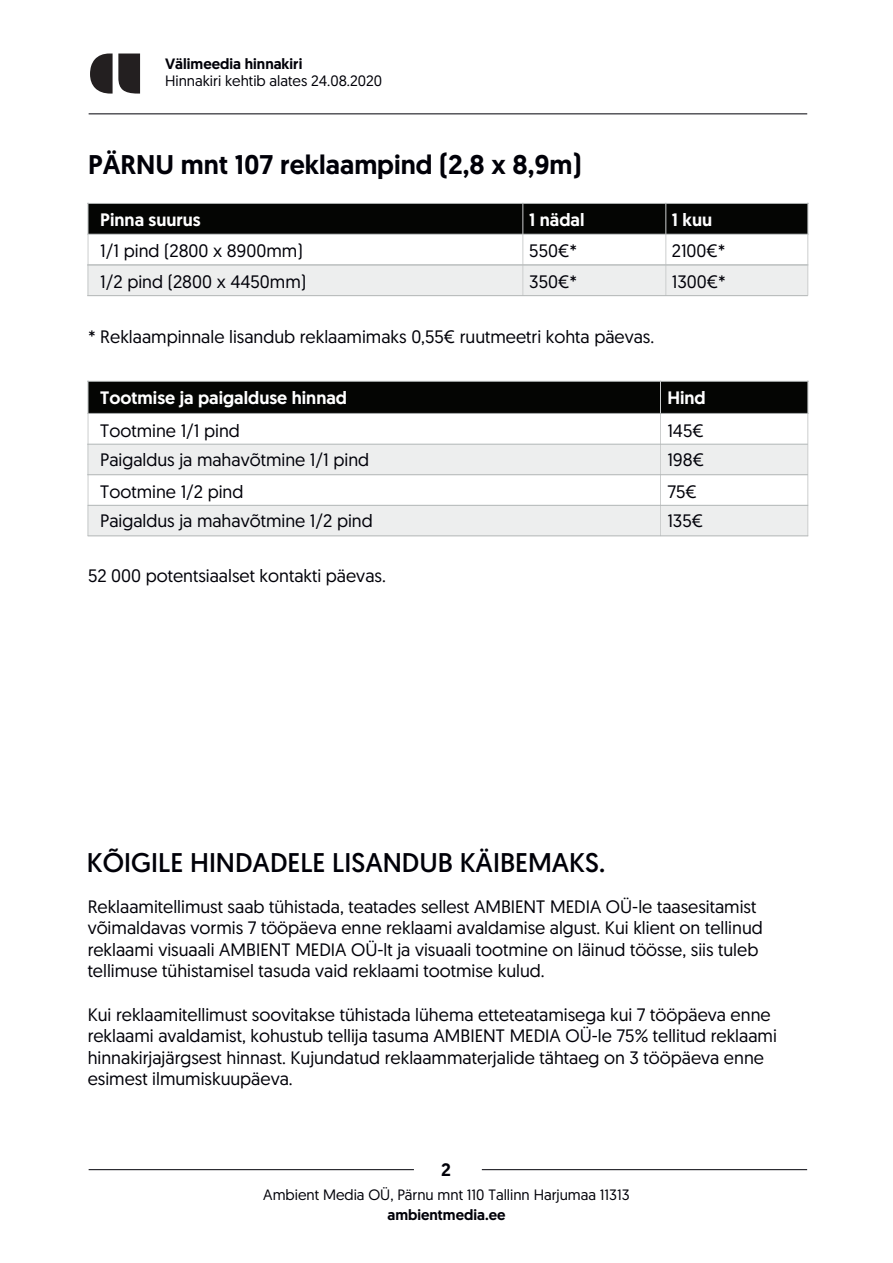
<style>
.page{position:relative;width:893px;height:1263px;background:#fff}
.page>*{position:absolute;margin:0;border:0;box-sizing:border-box;transform-origin:0 0}
.t1{font:27px "Geomanist";color:#000008}
.t2{font:500 27px "Geomanist";color:#000008}
.t3{font:18px/21.6px "Geomanist";color:#000008}
.t4{font:500 18px "Geomanist";color:#fff}
.t5{font:500 18px "Geomanist";color:#000008}
.t6{font:15px "Geomanist";color:#000008}
.t7{font:500 15px "Geomanist";color:#000008}
</style>
<div class="page">
<div style="left:88px;top:505px;width:720px;height:31px;background:#edeeee"></div>
<div style="left:88px;top:265px;width:720px;height:31px;background:#edeeee"></div>
<div style="left:88px;top:203px;width:435px;height:31px;background:#040503"></div>
<div style="left:523px;top:203px;width:142px;height:31px;background:#040503"></div>
<div style="left:665px;top:203px;width:142px;height:31px;background:#040503"></div>
<hr style="left:665px;top:203px;width:1px;height:31px;background:#cccece">
<hr style="left:665px;top:234px;width:1px;height:62px;background:#cccece">
<hr style="left:87px;top:234px;width:436px;height:1px;background:#b2b6b6">
<hr style="left:523px;top:234px;width:142px;height:1px;background:#b2b6b6">
<hr style="left:665px;top:234px;width:143px;height:1px;background:#b2b6b6">
<hr style="left:522px;top:203px;width:1px;height:31px;background:#cccece">
<hr style="left:522px;top:234px;width:1px;height:62px;background:#cccece">
<hr style="left:88px;top:203px;width:1px;height:31px;background:#b2b6b6">
<hr style="left:88px;top:234px;width:1px;height:62px;background:#cccece">
<hr style="left:807px;top:203px;width:1px;height:31px;background:#b2b6b6">
<hr style="left:807px;top:234px;width:1px;height:62px;background:#cccece">
<hr style="left:87px;top:203px;width:721px;height:1px;background:#b2b6b6">
<div style="left:88px;top:444px;width:720px;height:31px;background:#edeeee"></div>
<div style="left:88px;top:381px;width:572px;height:32px;background:#040503"></div>
<div style="left:660px;top:381px;width:147px;height:32px;background:#040503"></div>
<hr style="left:660px;top:381px;width:1px;height:32px;background:#cccece">
<hr style="left:660px;top:413px;width:1px;height:123px;background:#cccece">
<hr style="left:87px;top:413px;width:573px;height:1px;background:#b2b6b6">
<hr style="left:660px;top:413px;width:148px;height:1px;background:#b2b6b6">
<hr style="left:88px;top:381px;width:1px;height:32px;background:#b2b6b6">
<hr style="left:88px;top:413px;width:1px;height:123px;background:#cccece">
<hr style="left:807px;top:381px;width:1px;height:32px;background:#b2b6b6">
<hr style="left:807px;top:413px;width:1px;height:123px;background:#cccece">
<hr style="left:87px;top:381px;width:721px;height:1px;background:#b2b6b6">
<hr style="left:87px;top:444px;width:720px;height:1px;background:#b2b6b6">
<hr style="left:87px;top:265px;width:720px;height:1px;background:#b2b6b6">
<hr style="left:87px;top:295px;width:720px;height:1px;background:#b2b6b6">
<hr style="left:87px;top:474px;width:720px;height:1px;background:#b2b6b6">
<hr style="left:88px;top:505px;width:720px;height:1px;background:#b2b6b6">
<hr style="left:88px;top:536px;width:720px;height:1px;background:#b2b6b6">
<hr style="left:89px;top:1169px;width:325px;height:1px;background:#000008">
<hr style="left:482px;top:1169px;width:325px;height:1px;background:#000008">
<hr style="left:89px;top:114px;width:718px;height:1px;background:#000008">
<svg style="left:90px;top:54px;width:50px;height:40px"></svg>
<p class="t7" style="left:165px;top:54px;width:139px">Välimeedia hinnakiri</p>
<p class="t6" style="left:165px;top:71px;width:218px">Hinnakiri kehtib alates 24.08.2020</p>
<h1 class="t2" style="left:88px;top:146px;width:495px">PÄRNU mnt 107 reklaampind (2,8 x 8,9m)</h1>
<p class="t4" style="left:100px;top:208px;width:102px">Pinna suurus</p>
<p class="t4" style="left:529px;top:208px;width:57px">1 nädal</p>
<p class="t4" style="left:672px;top:208px;width:42px">1 kuu</p>
<p class="t3" style="left:100px;top:235px;width:207px;line-height:30.3px">1/1 pind (2800 x 8900mm)<br>1/2 pind (2800 x 4450mm)</p>
<p class="t3" style="left:529px;top:240px;width:49px">550€*</p>
<p class="t3" style="left:671px;top:240px;width:55px">2100€*</p>
<p class="t3" style="left:529px;top:270px;width:49px">350€*</p>
<p class="t3" style="left:671px;top:270px;width:55px">1300€*</p>
<p class="t3" style="left:88px;top:325px;width:567px">* Reklaampinnale lisandub reklaamimaks 0,55€ ruutmeetri kohta päevas.</p>
<p class="t4" style="left:100px;top:386px;width:248px">Tootmise ja paigalduse hinnad</p>
<p class="t4" style="left:667px;top:386px;width:40px">Hind</p>
<p class="t3" style="left:100px;top:419px;width:141px">Tootmine 1/1 pind</p>
<p class="t3" style="left:667px;top:419px;width:38px">145€</p>
<p class="t3" style="left:100px;top:448px;width:270px">Paigaldus ja mahavõtmine 1/1 pind</p>
<p class="t3" style="left:667px;top:448px;width:38px">198€</p>
<p class="t3" style="left:100px;top:480px;width:145px">Tootmine 1/2 pind</p>
<p class="t3" style="left:667px;top:480px;width:31px">75€</p>
<p class="t3" style="left:100px;top:509px;width:274px">Paigaldus ja mahavõtmine 1/2 pind</p>
<p class="t3" style="left:667px;top:509px;width:37px">135€</p>
<p class="t3" style="left:88px;top:564px;width:299px">52 000 potentsiaalset kontakti päevas.</p>
<h1 class="t1" style="left:87px;top:845px;width:520px">KÕIGILE HINDADELE LISANDUB KÄIBEMAKS.</h1>
<p class="t3" style="left:88px;top:895px;width:676px">Reklaamitellimust saab tühistada, teatades sellest AMBIENT MEDIA OÜ-le taasesitamist võimaldavas vormis 7 tööpäeva enne reklaami avaldamise algust. Kui klient on tellinud reklaami visuaali AMBIENT MEDIA OÜ-lt ja visuaali tootmine on läinud töösse, siis tuleb tellimuse tühistamisel tasuda vaid reklaami tootmise kulud.</p>
<p class="t3" style="left:88px;top:1003px;width:690px">Kui reklaamitellimust soovitakse tühistada lühema etteteatamisega kui 7 tööpäeva enne reklaami avaldamist, kohustub tellija tasuma AMBIENT MEDIA OÜ-le 75% tellitud reklaami hinnakirjajärgsest hinnast. Kujundatud reklaammaterjalide tähtaeg on 3 tööpäeva enne esimest ilmumiskuupäeva.</p>
<p class="t5" style="left:441px;top:1158px;width:11px">2</p>
<p class="t6" style="left:263px;top:1185px;width:368px">Ambient Media OÜ, Pärnu mnt 110 Tallinn Harjumaa 11313</p>
<p class="t7" style="left:387px;top:1204px;width:119px">ambientmedia.ee</p>
</div>
